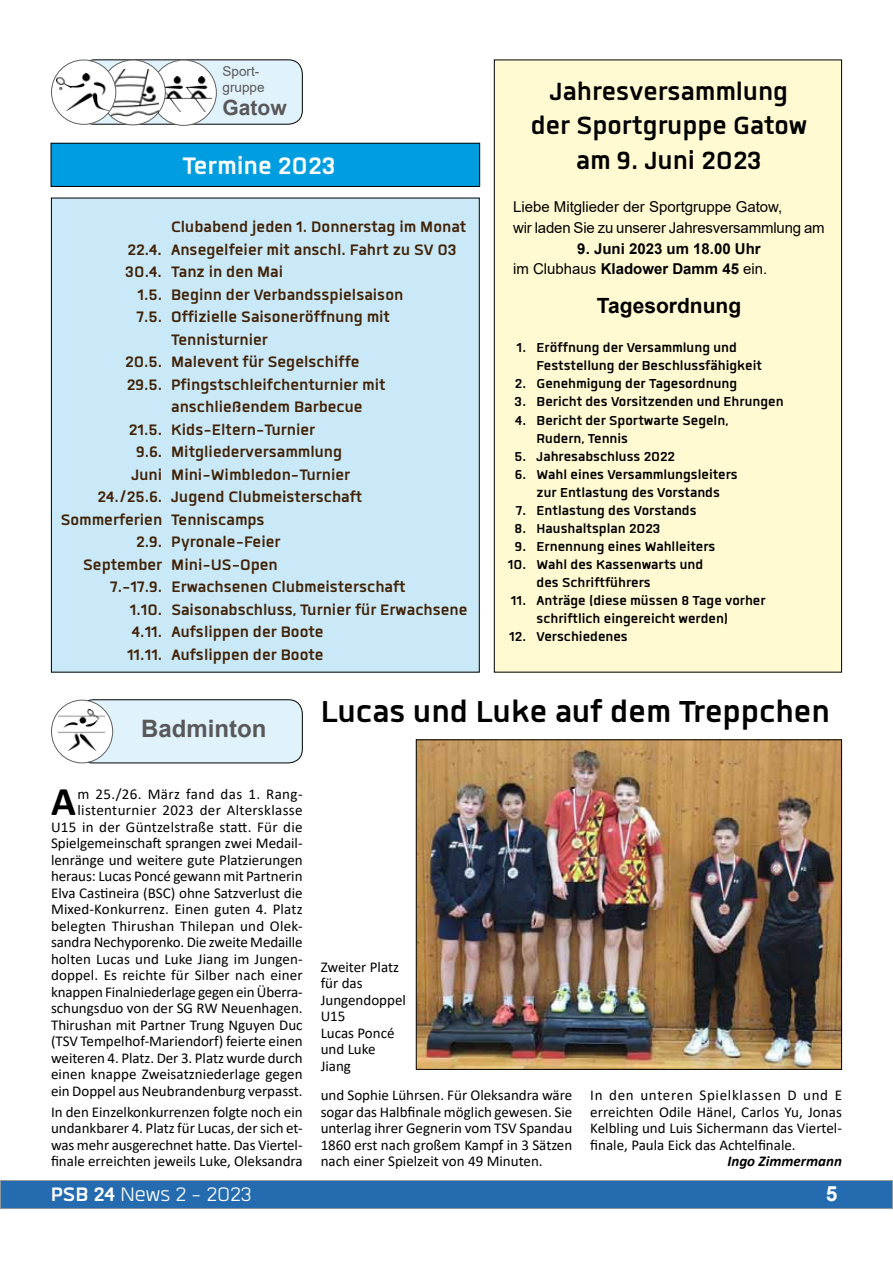
<style>
.page{position:relative;width:893px;height:1263px;background:#fff}
.page>*{position:absolute;margin:0;border:0;box-sizing:border-box;transform-origin:0 0}
.t1{font:700 42px "Quan";color:#000}
.t2{font:700 40.95px "Calibri";color:#000}
.t3{font:700 34.5px/34.5px "Quan";color:#000;text-align:center}
.t4{font:700 33px "Quan";color:#fff}
.t5{font:27px "Quan";color:#fff}
.t6{font:700 24px "Arial";color:#58585a}
.t7{font:700 21px "Quan";color:#412206}
.t8{font:700 21px "Arial";color:#000}
.t9{font:700 21px "Arial";color:#58585a}
.t10{font:700 21px "Arial";color:#fff}
.t11{font:700 18px/18px "Quan";color:#000}
.t12{font:15px/16.5px "Calibri";color:#000;text-align:justify}
.t13{font:15px/20.7px "Arial";letter-spacing:-.01em;color:#000}
.t14{font:700 15px/20.7px "Arial";color:#000}
.t15{font:italic 700 15px "Calibri";color:#000}
.t16{font:13.5px/16.2px "Arial";color:#58585a}
.s1{font-weight:400}
.s2{font-weight:700}
</style>
<div class="page">
<div style="left:51px;top:198px;width:428px;height:474px;background:#c9e9f8"></div>
<div style="left:0;top:1180px;width:893px;height:28px;background:#256baf"></div>
<div style="left:0;top:1180px;width:893px;height:29px;border:1px solid #9c9e9f"></div>
<div style="left:51px;top:143px;width:429px;height:43px;background:#009ee0"></div>
<div style="left:51px;top:143px;width:429px;height:44px;border:1px solid #000"></div>
<div style="left:80px;top:60px;width:222px;height:64px;background:#e0f2fb;border-radius:14px"></div>
<div style="left:80px;top:60px;width:223px;height:65px;border:1px solid #000;border-radius:14px"></div>
<div style="left:151px;top:60px;width:65px;height:65px;background:#fff;border-radius:50%"></div>
<div style="left:151px;top:60px;width:66px;height:66px;border:1px solid #606163;border-radius:50%"></div>
<img style="left:160px;top:76px;width:52px;height:35px">
<div style="left:100px;top:60px;width:65px;height:65px;background:#fff;border-radius:50%"></div>
<div style="left:100px;top:60px;width:66px;height:65px;border:1px solid #606163;border-radius:50%"></div>
<img style="left:112px;top:69px;width:47px;height:47px">
<div style="left:52px;top:60px;width:64px;height:64px;background:#fff;border-radius:50%"></div>
<div style="left:51px;top:60px;width:65px;height:65px;border:1px solid #606163;border-radius:50%"></div>
<img style="left:56px;top:73px;width:53px;height:37px">
<img style="left:418px;top:741px;width:422px;height:327px">
<div style="left:416px;top:739px;width:426px;height:331px;border:1px solid #000"></div>
<div style="left:79px;top:700px;width:223px;height:63px;background:#e0f2fb;border-radius:14px"></div>
<div style="left:79px;top:699px;width:224px;height:64px;border:1px solid #000;border-radius:14px"></div>
<div style="left:51px;top:700px;width:62px;height:63px;background:#fff;border-radius:50%"></div>
<div style="left:51px;top:700px;width:62px;height:63px;border:1px solid #606163;border-radius:50%"></div>
<img style="left:59px;top:709px;width:45px;height:41px">
<div style="left:494px;top:60px;width:348px;height:612px;background:#fffad1"></div>
<p class="t16" style="left:223px;top:63px;width:44px">Sport&shy;gruppe</p>
<h3 class="t9" style="left:223px;top:93px;width:66px">Gatow</h3>
<h3 class="t4" style="left:182px;top:150px;width:155px">Termine 2023</h3>
<h3 class="t7" style="left:171px;top:217px;width:297px">Clubabend jeden 1. Donnerstag im Monat</h3>
<h3 class="t7" style="left:127px;top:240px;width:331px">22.4. Ansegelfeier mit anschl. Fahrt zu SV 03</h3>
<h3 class="t7" style="left:125px;top:262px;width:159px">30.4. Tanz in den Mai</h3>
<h3 class="t7" style="left:137px;top:285px;width:267px">1.5. Beginn der Verbandsspielsaison</h3>
<h3 class="t7" style="left:136px;top:307px;width:255px">7.5. Offizielle Saisoneröffnung mit</h3>
<h3 class="t7" style="left:171px;top:329px;width:98px">Tennisturnier</h3>
<h3 class="t7" style="left:125px;top:352px;width:236px">20.5. Malevent für Segelschiffe</h3>
<h3 class="t7" style="left:127px;top:374px;width:260px">29.5. Pfingstschleifchenturnier mit</h3>
<h3 class="t7" style="left:171px;top:397px;width:193px">anschließendem Barbecue</h3>
<h3 class="t7" style="left:129px;top:419px;width:188px">21.5. Kids-Eltern-Turnier</h3>
<h3 class="t7" style="left:136px;top:442px;width:208px">9.6. Mitgliederversammlung</h3>
<h3 class="t7" style="left:132px;top:464px;width:220px">Juni Mini-Wimbledon-Turnier</h3>
<h3 class="t7" style="left:97px;top:487px;width:266px">24./25.6. Jugend Clubmeisterschaft</h3>
<h3 class="t7" style="left:61px;top:509px;width:205px">Sommerferien Tenniscamps</h3>
<h3 class="t7" style="left:136px;top:532px;width:146px">2.9. Pyronale-Feier</h3>
<h3 class="t7" style="left:83px;top:554px;width:196px">September Mini-US-Open</h3>
<h3 class="t7" style="left:110px;top:577px;width:297px">7.-17.9. Erwachsenen Clubmeisterschaft</h3>
<h3 class="t7" style="left:130px;top:599px;width:339px">1.10. Saisonabschluss, Turnier für Erwachsene</h3>
<h3 class="t7" style="left:132px;top:622px;width:193px">4.11. Aufslippen der Boote</h3>
<h3 class="t7" style="left:127px;top:644px;width:198px">11.11. Aufslippen der Boote</h3>
<h3 class="t3" style="left:531px;top:74px;width:278px">Jahresversammlung der Sportgruppe Gatow am 9. Juni 2023</h3>
<p class="t13" style="left:513px;top:196px;width:313px">Liebe Mitglieder der Sportgruppe Gatow,<br>wir laden Sie zu unserer Jahresversammlung am</p>
<p class="t14" style="left:513px;top:238px;width:256px;text-indent:64px">9. Juni 2023 um 18.00 Uhr <span class="s1">im Clubhaus</span> Kladower Damm 45 <span class="s1">ein.</span></p>
<h3 class="t8" style="left:597px;top:291px;width:146px">Tagesordnung</h3>
<p class="t11" style="left:537px;top:339px;width:227px;text-indent:-20px">1. Eröffnung der Versammlung und<br>Feststellung der Beschlussfähigkeit</p>
<p class="t11" style="left:515px;top:375px;width:224px">2. Genehmigung der Tagesordnung</p>
<p class="t11" style="left:515px;top:393px;width:270px">3. Bericht des Vorsitzenden und Ehrungen</p>
<p class="t11" style="left:537px;top:411px;width:193px;text-indent:-22px">4. Bericht der Sportwarte Segeln,<br>Rudern, Tennis</p>
<p class="t11" style="left:514px;top:447px;width:162px">5. Jahresabschluss 2022</p>
<p class="t11" style="left:515px;top:465px;width:224px;text-align:center">6. Wahl eines Versammlungsleiters zur Entlastung des Vorstands</p>
<p class="t11" style="left:516px;top:501px;width:182px">7. Entlastung des Vorstands</p>
<p class="t11" style="left:514px;top:519px;width:148px">8. Haushaltsplan 2023</p>
<p class="t11" style="left:515px;top:537px;width:202px">9. Ernennung eines Wahlleiters</p>
<p class="t11" style="left:537px;top:555px;width:168px;text-indent:-29px">10. Wahl des Kassenwarts und des Schriftführers</p>
<p class="t11" style="left:537px;top:591px;width:230px;text-indent:-26px">11. Anträge (diese müssen 8 Tage vorher schriftlich eingereicht werden)</p>
<p class="t11" style="left:509px;top:627px;width:120px">12. Verschiedenes</p>
<h3 class="t6" style="left:141px;top:712px;width:127px">Badminton</h3>
<h1 class="t1" style="left:321px;top:692px;width:511px">Lucas und Luke auf dem Treppchen</h1>
<p class="t12" style="left:51px;top:785px;width:253px;text-align:right">m 25./26. März fand das 1. Rang&shy;listenturnier 2023 der Altersklasse U15 in der Güntzelstraße statt. Für die Spielgemeinschaft sprangen zwei Medail&shy;lenränge und weitere gute Platzierungen heraus: Lucas Poncé gewann mit Partnerin Elva Castineira (BSC) ohne Satzverlust die Mixed-Konkurrenz. Einen guten 4. Platz belegten Thirushan Thilepan und Olek&shy;sandra Nechyporenko. Die zweite Medaille holten Lucas und Luke Jiang im Jungen&shy;doppel. Es reichte für Silber nach einer knappen Finalniederlage gegen ein Überra&shy;schungsduo von der SG RW Neuenhagen.<br>Thirushan mit Partner Trung Nguyen Duc (TSV Tempelhof-Mariendorf) feierte einen weiteren 4. Platz. Der 3. Platz wurde durch einen knappe Zweisatzniederlage gegen ein Doppel aus Neubrandenburg verpasst.</p>
<p class="t12" style="left:51px;top:1103px;width:253px">In den Einzelkonkurrenzen folgte noch ein undankbarer 4. Platz für Lucas, der sich et&shy;was mehr ausgerechnet hatte. Das Viertel&shy;finale erreichten jeweils Luke, Oleksandra</p>
<h2 class="t2" style="left:51px;top:773px;width:26px">A</h2>
<p class="t12" style="left:321px;top:958px;width:87px;text-align:left">Zweiter Platz für das<br>Jungendoppel<br>U15<br>Lucas Poncé und Luke<br>Jiang</p>
<p class="t12" style="left:321px;top:1086px;width:253px">und Sophie Lührsen. Für Oleksandra wäre sogar das Halbfinale möglich gewesen. Sie unterlag ihrer Gegnerin vom TSV Spandau 1860 erst nach großem Kampf in 3 Sätzen nach einer Spielzeit von 49 Minuten.</p>
<p class="t12" style="left:590px;top:1086px;width:253px">In den unteren Spielklassen D und E erreichten Odile Hänel, Carlos Yu, Jonas Kelbling und Luis Sichermann das Viertel&shy;finale, Paula Eick das Achtelfinale.</p>
<p class="t15" style="left:727px;top:1151px;width:116px">Ingo Zimmermann</p>
<h3 class="t5" style="left:51px;top:1182px;width:203px"><span class="s2">PSB 24</span> News 2 - 2023</h3>
<h3 class="t10" style="left:826px;top:1179px;width:13px">5</h3>
</div>
